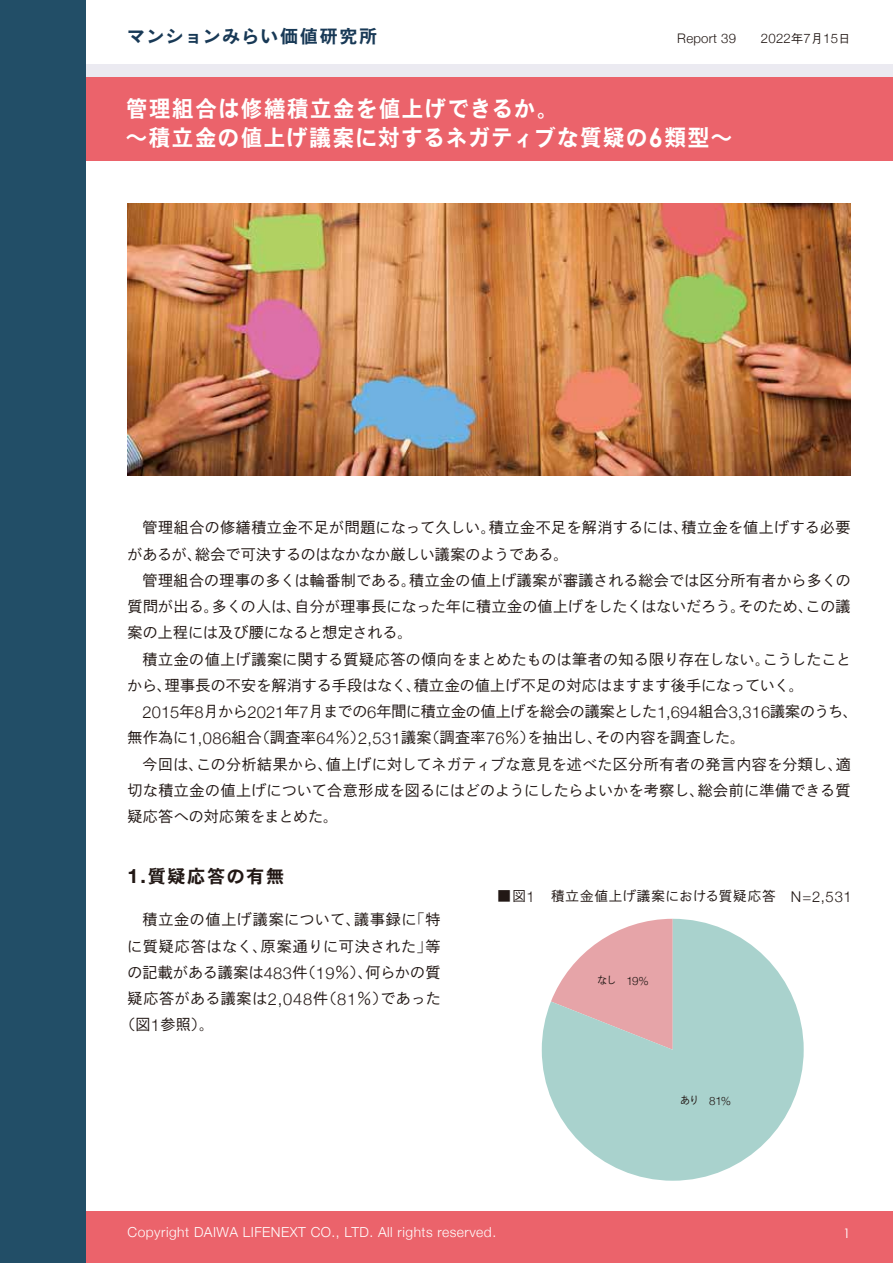
<style>
.page{position:relative;width:893px;height:1263px;background:#fff}
.page>*{position:absolute;margin:0;border:0;box-sizing:border-box;transform-origin:0 0}
.t1{font:22.5px/28.8px "Iwa O Go Std Eb";letter-spacing:.07em;color:#fff;scale:.95 1}
.t2{font:18px "Iwa O Go Std Eb";letter-spacing:.07em;color:#183956}
.t3{font:18px "Iwa O Go Std Eb";letter-spacing:.1em;color:#221815}
.t4{font:500 15px/26.2px "Iwa O Go Std";letter-spacing:.01em;color:#221815}
.t5{font:500 15px "Iwa O Go Std";letter-spacing:.045em;color:#221815}
.t6{font:500 15px "Iwa O Go Std";letter-spacing:.03em;color:#221815}
.t7{font:300 13.8px "Helvetica Neue";letter-spacing:.035em;color:#fff}
.t8{font:500 13.5px "Iwa O Go Std";letter-spacing:.065em;color:#221815}
.t9{font:300 13.2px "Helvetica Neue";letter-spacing:.02em;color:#221815}
.t10{font:13.2px "Century Gothic";color:#fff}
.t11{font:500 10.5px "Iwa O Go Std";color:#221815;scale:.95 1}
.s1{font-family:"Iwa O Go Std";font-weight:500;font-size:12px}
.s2{font-family:"Century Gothic";font-weight:700;font-size:26.85px}
.s3{font-family:"Helvetica Neue";font-weight:300;font-size:16.5px}
.s4{font-family:"Helvetica Neue";font-weight:700;font-size:19.8px}
.s5{font-family:"Helvetica Neue";font-weight:300;font-size:14.85px}
.s6{font-family:"Helvetica Neue";font-weight:300;font-size:11.55px}
</style>
<div class="page">
<div style="left:0;top:77px;width:893px;height:84px;background:#eb636b"></div>
<div style="left:0;top:1212px;width:893px;height:51px;background:#eb636b"></div>
<div style="left:0;top:64px;width:893px;height:13px;background:#ebeaf1"></div>
<div style="left:0;top:0;width:85px;height:1263px;background:#224e67"></div>
<hr style="left:892px;top:0;width:1px;height:1263px;background:#224e67">
<img style="left:128px;top:204px;width:722px;height:271px">
<svg style="left:542px;top:919px;width:262px;height:262px;fill:#a9d2cd"></svg>
<p class="t2" style="left:127px;top:24px;width:252px">マンションみらい価値研究所</p>
<p class="t9" style="left:677px;top:30px;width:175px">Report 39<span class="s1">　　</span>2022<span class="s1">年</span>7<span class="s1">月</span>15<span class="s1">日</span></p>
<h1 class="t1" style="left:126px;top:93px;width:640px">管理組合は修繕積立金を値上げできるか。<br>～積立金の値上げ議案に対するネガティブな質疑の<span class="s2">6</span>類型～</h1>
<p class="t4" style="left:127px;top:514px;width:725px;text-indent:15px">管理組合の修繕積立金不足が問題になって久しい。積立金不足を解消するには、積立金を値上げする必要があるが、総会で可決するのはなかなか厳しい議案のようである。</p>
<p class="t4" style="left:128px;top:567px;width:725px;text-align:justify;text-indent:15px">管理組合の理事の多くは輪番制である。積立金の値上げ議案が審議される総会では区分所有者から多くの質問が出る。多くの人は、自分が理事長になった年に積立金の値上げをしたくはないだろう。そのため、この議案の上程には及び腰になると想定される。</p>
<p class="t4" style="left:127px;top:645px;width:725px;text-indent:15px">積立金の値上げ議案に関する質疑応答の傾向をまとめたものは筆者の知る限り存在しない。こうしたことから、理事長の不安を解消する手段はなく、積立金の値上げ不足の対応はますます後手になっていく。</p>
<p class="t4" style="left:128px;top:698px;width:732px;text-indent:15px"><span class="s3">2015</span>年<span class="s3">8</span>月から<span class="s3">2021</span>年<span class="s3">7</span>月までの<span class="s3">6</span>年間に積立金の値上げを総会の議案とした<span class="s3">1,694</span>組合<span class="s3">3,316</span>議案のうち、無作為に<span class="s3">1,086</span>組合（調査率<span class="s3">64</span>％）<span class="s3">2,531</span>議案（調査率<span class="s3">76</span>％）を抽出し、その内容を調査した。</p>
<p class="t4" style="left:128px;top:750px;width:725px;text-align:justify;text-indent:15px">今回は、この分析結果から、値上げに対してネガティブな意見を述べた区分所有者の発言内容を分類し、適切な積立金の値上げについて合意形成を図るにはどのようにしたらよいかを考察し、総会前に準備できる質疑応答への対応策をまとめた。</p>
<p class="t3" style="left:128px;top:864px;width:158px"><span class="s4">1.</span>質疑応答の有無</p>
<p class="t5" style="left:143px;top:910px;width:299px">積立金の値上げ議案について、議事録に「特</p>
<p class="t5" style="left:127px;top:936px;width:315px">に質疑応答はなく、原案通りに可決された」等</p>
<p class="t4" style="left:127px;top:959px;width:315px">の記載がある議案は<span class="s3">483</span>件（<span class="s3">19</span>％）、何らかの質</p>
<p class="t6" style="left:128px;top:988px;width:315px">疑応答がある議案は<span class="s3">2,048</span>件（<span class="s3">81</span>％）であった</p>
<p class="t4" style="left:120px;top:1011px;width:95px">（図<span class="s3">1</span>参照）。</p>
<p class="t8" style="left:498px;top:887px;width:356px">■図<span class="s5">1</span> 積立金値上げ議案における質疑応答　<span class="s5">N=2,531</span></p>
<p class="t11" style="left:597px;top:973px;width:56px">なし　<span class="s6">19%</span></p>
<p class="t11" style="left:680px;top:1093px;width:55px">あり　<span class="s6">81%</span></p>
<p class="t7" style="left:128px;top:1224px;width:370px">Copyright DAIWA LIFENEXT CO., LTD. All rights reserved.</p>
<p class="t10" style="left:843px;top:1225px;width:9px">1</p>
</div>
